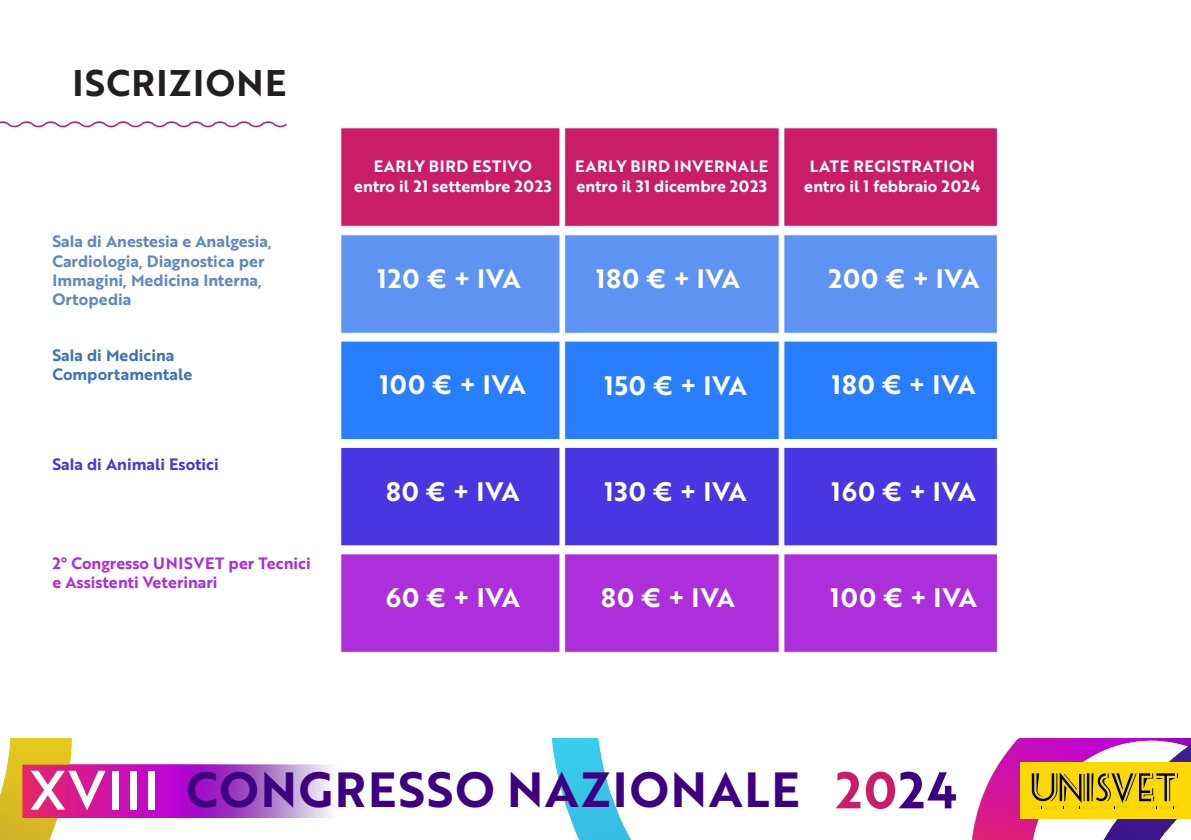
<style>
.page{position:relative;width:1191px;height:840px;background:#fff}
.page>*{position:absolute;margin:0;border:0;box-sizing:border-box;transform-origin:0 0}
.t1{font:48px "Brother 1816 Bold";letter-spacing:.04em;color:#3e0080}
.t2{font:36px "Brother 1816 Bold";letter-spacing:.04em;color:#231f20}
.t3{font:26px "Brother 1816 Bold";letter-spacing:.04em;color:#fff}
.t4{font:16px/19.2px "Brother 1816 Bold";color:#5d88c6}
.t5{font:16px "Brother 1816 Bold";color:#fff}
.t6{font:16px/19.2px "Brother 1816 Bold";color:#ad2edb}
.t7{font:16px "Brother 1816 Bold";letter-spacing:.035em;color:#fff}
.t8{font:16px "Brother 1816 Bold";color:#3a74ba}
.t9{font:16px "Brother 1816 Bold";color:#4a35e3}
.s1{font-family:"Brother 1816 Medium";font-size:54px;color:#fff}
.s2{font-size:50px;color:#c91e67}
.s3{font-size:50px}
</style>
<div class="page">
<img style="left:0;top:738px;width:631px;height:101px">
<div style="left:340px;top:127px;width:658px;height:100px;background:#c91e67;border:1px solid #fff"></div>
<div style="left:340px;top:234px;width:658px;height:99px;background:#5e93f3;border:1px solid #fff"></div>
<div style="left:340px;top:340px;width:658px;height:100px;background:#297dff;border:1px solid #fff"></div>
<div style="left:340px;top:446px;width:658px;height:100px;background:#4a35e3;border:1px solid #fff"></div>
<div style="left:340px;top:553px;width:658px;height:99px;background:#ad2edb;border:1px solid #fff"></div>
<svg style="left:778px;top:127px;width:6px;height:525px;fill:#fff"></svg>
<svg style="left:559px;top:127px;width:6px;height:525px;fill:#fff"></svg>
<svg style="left:0;top:121px;width:287px;height:7px"></svg>
<svg style="left:972px;top:738px;width:219px;height:101px"></svg>
<p class="t2" style="left:73px;top:56px;width:215px">ISCRIZIONE</p>
<p class="t4" style="left:52px;top:231px;width:221px">Sala di Anestesia e Analgesia,<br>Cardiologia, Diagnostica per<br>Immagini, Medicina Interna,<br>Ortopedia</p>
<p class="t8" style="left:52px;top:343px;width:123px">Sala di Medicina</p>
<p class="t8" style="left:52px;top:362px;width:141px">Comportamentale</p>
<p class="t9" style="left:52px;top:452px;width:168px">Sala di Animali Esotici</p>
<p class="t6" style="left:52px;top:552px;width:260px">2° Congresso UNISVET per Tecnici e Assistenti Veterinari</p>
<p class="t7" style="left:374px;top:154px;width:160px">EARLY BIRD ESTIVO</p>
<p class="t5" style="left:354px;top:174px;width:199px">entro il 21 settembre 2023</p>
<p class="t7" style="left:575px;top:154px;width:194px">EARLY BIRD INVERNALE</p>
<p class="t5" style="left:576px;top:174px;width:192px">entro il 31 dicembre 2023</p>
<p class="t3" style="left:377px;top:259px;width:144px">120 € + IVA</p>
<p class="t3" style="left:596px;top:259px;width:145px">180 € + IVA</p>
<p class="t7" style="left:810px;top:154px;width:166px">LATE REGISTRATION</p>
<p class="t5" style="left:804px;top:174px;width:178px">entro il 1 febbraio 2024</p>
<p class="t3" style="left:828px;top:259px;width:152px">200 € + IVA</p>
<p class="t3" style="left:380px;top:365px;width:148px">100 € + IVA</p>
<p class="t3" style="left:386px;top:471px;width:135px">80 € + IVA</p>
<p class="t3" style="left:604px;top:365px;width:144px">150 € + IVA</p>
<p class="t3" style="left:831px;top:365px;width:145px">180 € + IVA</p>
<p class="t3" style="left:604px;top:471px;width:144px">130 € + IVA</p>
<p class="t3" style="left:831px;top:471px;width:146px">160 € + IVA</p>
<p class="t3" style="left:386px;top:577px;width:136px">60 € + IVA</p>
<p class="t3" style="left:601px;top:577px;width:135px">80 € + IVA</p>
<p class="t3" style="left:830px;top:577px;width:148px">100 € + IVA</p>
<h1 class="t1" style="left:29px;top:752px;width:930px"><span class="s1">XVIII</span> CONGRESSO NAZIONALE <span class="s2">20</span><span class="s3">24</span></h1>
</div>
